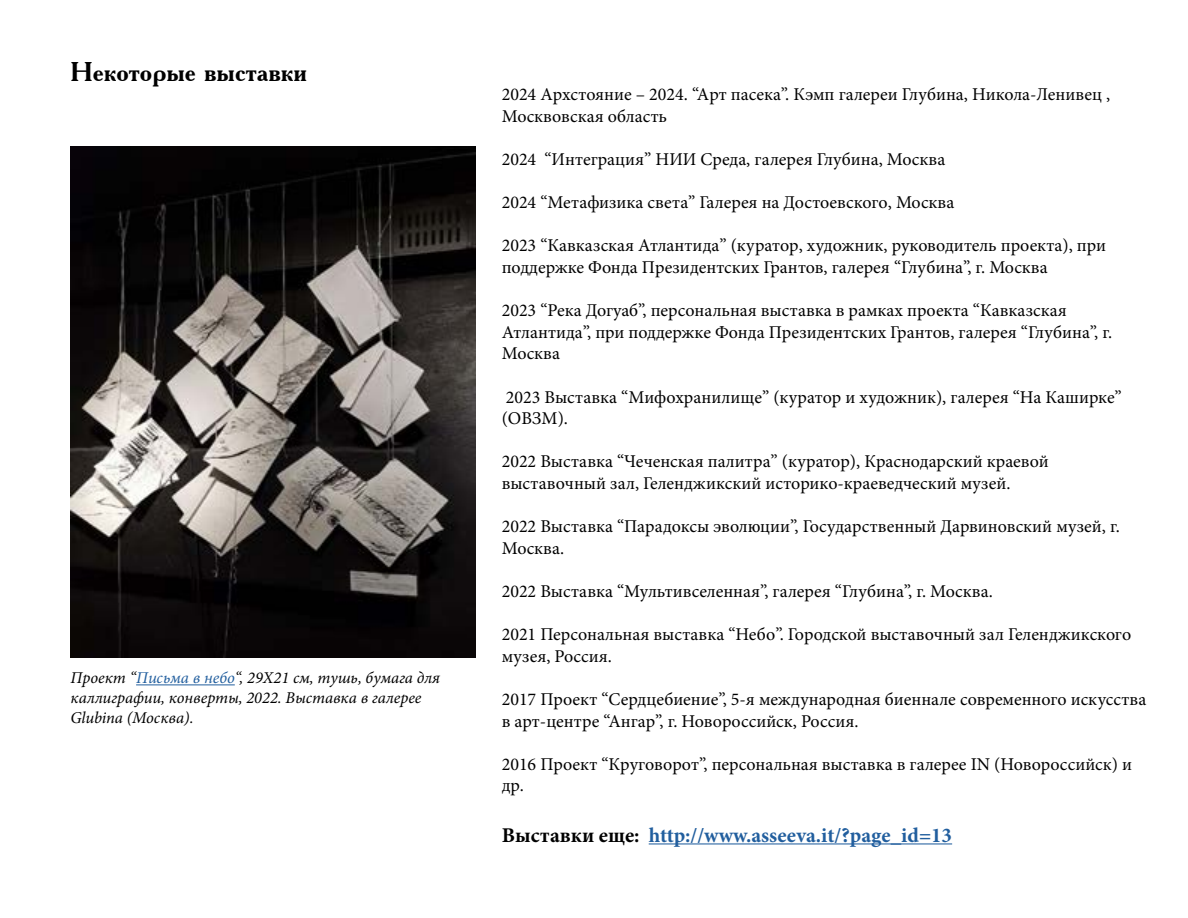
<style>
.page{position:relative;width:1188px;height:918px;background:#fff}
.page>*{position:absolute;margin:0;border:0;box-sizing:border-box;transform-origin:0 0}
.t1{font:700 27px "Academy C";color:#000}
.t2{font:700 21px "Minion Pro";color:#215e9e}
.t3{font:18px/21.6px "Minion Pro";color:#000}
.t4{font:italic 16.5px/19.8px "Minion Pro";color:#000}
.s1{color:#215e9e}
.s2{color:#000}
</style>
<div class="page">
<hr style="left:649px;top:843px;width:303px;height:1px;background:#215e9e">
<img style="left:70px;top:147px;width:405px;height:511px">
<hr style="left:136px;top:684px;width:99px;height:1px;background:#215e9e">
<h1 class="t1" style="left:70px;top:54px;width:238px">Некоторые выставки</h1>
<p class="t4" style="left:70px;top:668px;width:371px">Проект “<span class="s1">Письма в небо</span>“, 29Х21 см, тушь, бумага для каллиграфии, конверты, 2022. Выставка в галерее<br>Glubina (Москва).</p>
<p class="t3" style="left:502px;top:84px;width:610px">2024 Архстояние – 2024. “Арт пасека”. Кэмп галереи Глубина, Никола-Ленивец ,<br>Москвовская область</p>
<p class="t3" style="left:502px;top:149px;width:445px">2024 “Интеграция” НИИ Среда, галерея Глубина, Москва</p>
<p class="t3" style="left:502px;top:192px;width:454px">2024 “Метафизика света” Галерея на Достоевского, Москва</p>
<p class="t3" style="left:502px;top:235px;width:606px">2023 “Кавказская Атлантида” (куратор, художник, руководитель проекта), при поддержке Фонда Президентских Грантов, галерея “Глубина”, г. Москва</p>
<p class="t3" style="left:502px;top:300px;width:612px">2023 “Река Догуаб”, персональная выставка в рамках проекта “Кавказская<br>Атлантида”, при поддержке Фонда Президентских Грантов, галерея “Глубина”, г.<br>Москва</p>
<p class="t3" style="left:502px;top:386px;width:622px">2023 Выставка “Мифохранилище” (куратор и художник), галерея “На Каширке” (ОВЗМ).</p>
<p class="t3" style="left:502px;top:451px;width:549px">2022 Выставка “Чеченская палитра” (куратор), Краснодарский краевой выставочный зал, Геленджикский историко-краеведческий музей.</p>
<p class="t3" style="left:502px;top:516px;width:620px">2022 Выставка “Парадоксы эволюции”, Государственный Дарвиновский музей, г.<br>Москва.</p>
<p class="t3" style="left:502px;top:581px;width:493px">2022 Выставка “Мультивселенная”, галерея “Глубина”, г. Москва.</p>
<p class="t3" style="left:502px;top:624px;width:631px">2021 Персональная выставка “Небо”. Городской выставочный зал Геленджикского музея, Россия.</p>
<p class="t3" style="left:502px;top:689px;width:646px">2017 Проект “Сердцебиение”, 5-я международная биеннале современного искусства в арт-центре “Ангар”, г. Новороссийск, Россия.</p>
<p class="t3" style="left:502px;top:753px;width:632px">2016 Проект “Круговорот”, персональная выставка в галерее IN (Новороссийск) и др.</p>
<p class="t2" style="left:502px;top:820px;width:452px"><span class="s2">Выставки еще:</span> http://www.asseeva.it/?page_id=13</p>
</div>
